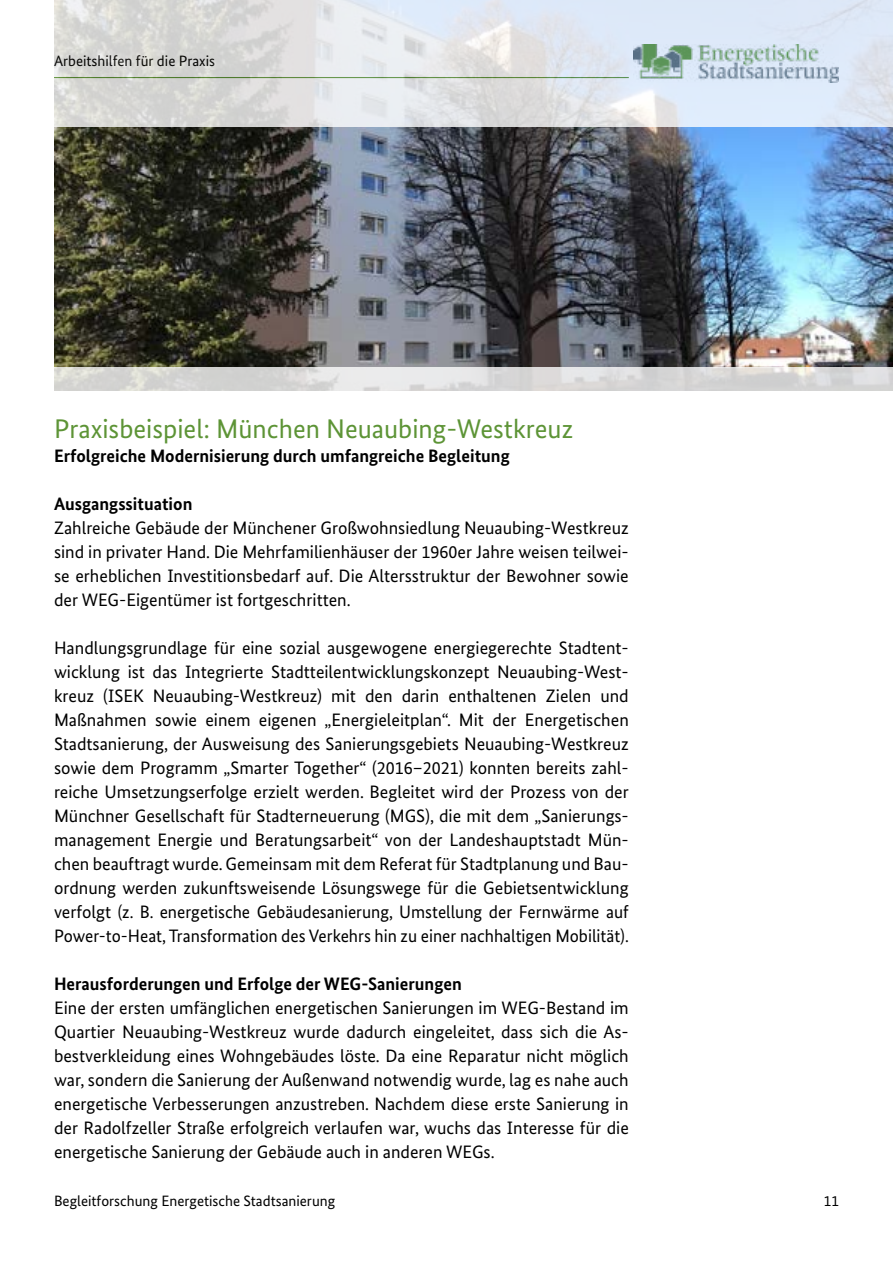
<style>
.page{position:relative;width:893px;height:1263px;background:#fff}
.page>*{position:absolute;margin:0;border:0;box-sizing:border-box;transform-origin:0 0}
.t1{font:27px "Bundes Sans";color:#5d9436}
.t2{font:18px/24px "Bundes Sans";color:#000;text-align:justify}
.t3{font:700 18px "Bundes Sans";color:#000}
.t4{font:15px "Bundes Sans";color:#000}
</style>
<div class="page">
<img style="left:54px;top:0;width:839px;height:390px">
<img style="left:54px;top:128px;width:839px;height:238px">
<p class="t4" style="left:54px;top:51px;width:163px">Arbeitshilfen für die Praxis</p>
<h1 class="t1" style="left:54px;top:412px;width:521px">Praxisbeispiel: München Neuaubing-Westkreuz</h1>
<p class="t3" style="left:54px;top:445px;width:457px">Erfolgreiche Modernisierung durch umfangreiche Begleitung</p>
<p class="t3" style="left:54px;top:493px;width:140px">Ausgangssituation</p>
<p class="t2" style="left:54px;top:516px;width:576px">Zahlreiche Gebäude der Münchener Großwohnsiedlung Neuaubing-Westkreuz sind in privater Hand. Die Mehrfamilienhäuser der 1960er Jahre weisen teilwei&shy;se erheblichen Investitionsbedarf auf. Die Altersstruktur der Bewohner sowie der WEG-Eigentümer ist fortgeschritten.</p>
<p class="t2" style="left:54px;top:636px;width:576px">Handlungsgrundlage für eine sozial ausgewogene energiegerechte Stadtent&shy;wicklung ist das Integrierte Stadtteilentwicklungskonzept Neuaubing-West&shy;kreuz (ISEK Neuaubing-Westkreuz) mit den darin enthaltenen Zielen und Maßnahmen sowie einem eigenen „Energieleitplan“. Mit der Energetischen Stadtsanierung, der Ausweisung des Sanierungsgebiets Neuaubing-Westkreuz sowie dem Programm „Smarter Together“ (2016–2021) konnten bereits zahl&shy;reiche Umsetzungserfolge erzielt werden. Begleitet wird der Prozess von der Münchner Gesellschaft für Stadterneuerung (MGS), die mit dem „Sanierungs&shy;management Energie und Beratungsarbeit“ von der Landeshauptstadt Mün&shy;chen beauftragt wurde. Gemeinsam mit dem Referat für Stadtplanung und Bau&shy;ordnung werden zukunftsweisende Lösungswege für die Gebietsentwicklung verfolgt (z. B. energetische Gebäudesanierung, Umstellung der Fernwärme auf Power-to-Heat, Transformation des Verkehrs hin zu einer nachhaltigen Mobilität).</p>
<p class="t3" style="left:54px;top:973px;width:409px">Herausforderungen und Erfolge der WEG-Sanierungen</p>
<p class="t2" style="left:54px;top:996px;width:576px">Eine der ersten umfänglichen energetischen Sanierungen im WEG-Bestand im Quartier Neuaubing-Westkreuz wurde dadurch eingeleitet, dass sich die As&shy;bestverkleidung eines Wohngebäudes löste. Da eine Reparatur nicht möglich war, sondern die Sanierung der Außenwand notwendig wurde, lag es nahe auch energetische Verbesserungen anzustreben. Nachdem diese erste Sanierung in der Radolfzeller Straße erfolgreich verlaufen war, wuchs das Interesse für die energetische Sanierung der Gebäude auch in anderen WEGs.</p>
<p class="t4" style="left:54px;top:1192px;width:283px">Begleitforschung Energetische Stadtsanierung</p>
<p class="t4" style="left:824px;top:1192px;width:16px">11</p>
</div>
